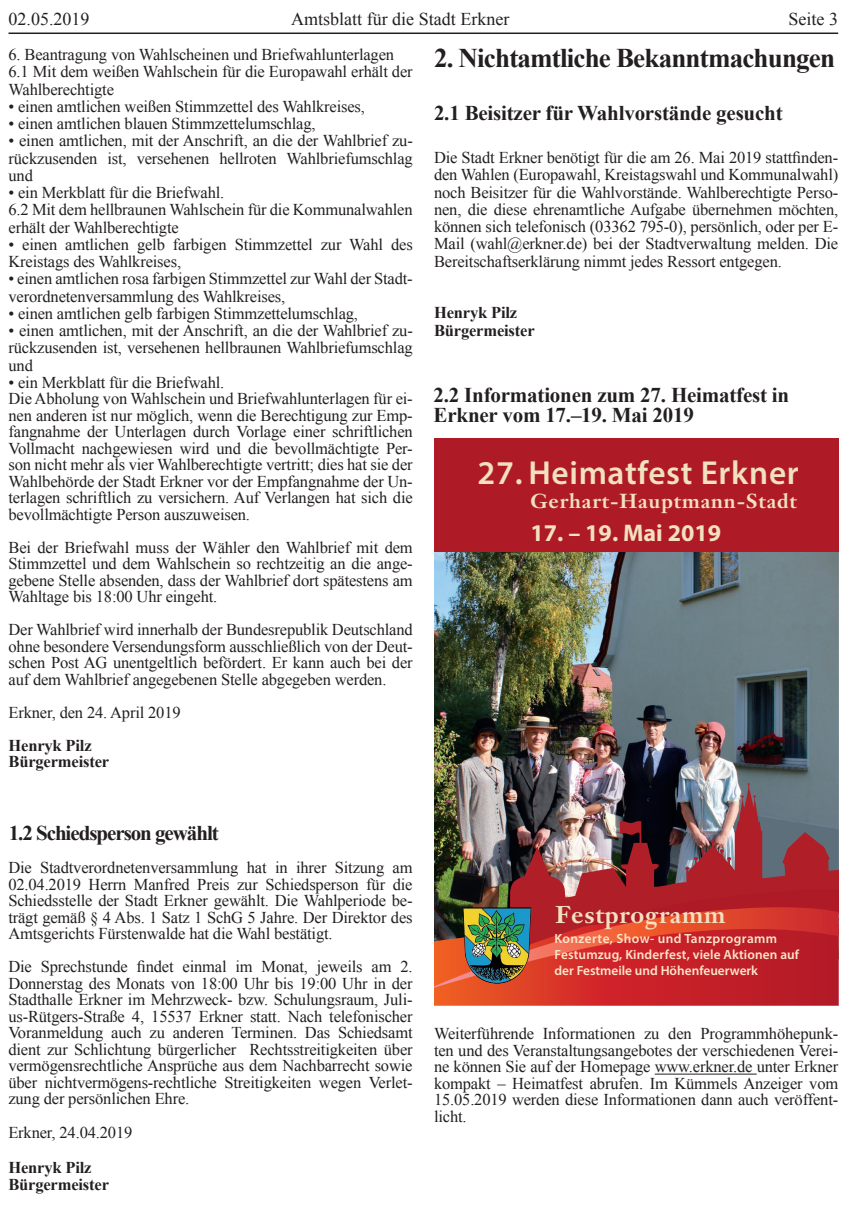
<style>
.page{position:relative;width:851px;height:1212px;background:#fff}
.page>*{position:absolute;margin:0;border:0;box-sizing:border-box;transform-origin:0 0}
.t1{font:600 33.3px "Myriad Pro";letter-spacing:.02em;color:#f1e0c1}
.t2{font:700 27px "Times New Roman";letter-spacing:-.03em;color:#231f20}
.t3{font:700 24.15px "Myriad Pro";color:#f1e0c1}
.t4{font:700 24px "Janson Text";letter-spacing:.03em;color:#f1e0c1}
.t5{font:700 21px/20.2px "Times New Roman";letter-spacing:-.01em;color:#231f20}
.t6{font:700 21px "Times New Roman";letter-spacing:-.05em;color:#231f20}
.t7{font:700 19.95px "Janson Text";letter-spacing:.045em;color:#f1e0c1}
.t8{font:18px "Times New Roman";color:#231f20}
.t9{font:16.5px/16.5px "Times New Roman";letter-spacing:-.01em;color:#231f20;text-align:justify}
.t10{font:700 16.5px/17.2px "Times New Roman";letter-spacing:-.01em;color:#231f20}
.t11{font:600 13.35px/16px "Myriad Pro";letter-spacing:.01em;color:#fee5ca}
</style>
<div class="page">
<hr style="left:9px;top:33px;width:829px;height:1px;background:#231f20">
<img style="left:434px;top:552px;width:404px;height:329px">
<div style="left:434px;top:439px;width:404px;height:113px;background:#af1a27"></div>
<svg style="left:434px;top:907px;width:404px;height:99px"></svg>
<img style="left:467px;top:783px;width:371px;height:185px">
<img style="left:463px;top:907px;width:68px;height:76px">
<hr style="left:654px;top:1074px;width:102px;height:1px;background:#231f20">
<p class="t8" style="left:9px;top:7px;width:82px">02.05.2019</p>
<p class="t8" style="left:291px;top:7px;width:219px">Amtsblatt für die Stadt Erkner</p>
<p class="t8" style="left:788px;top:7px;width:51px">Seite 3</p>
<p class="t9" style="left:9px;top:46px;width:405px;line-height:17.2px;text-align:left">6. Beantragung von Wahlscheinen und Briefwahlunterlagen<br>6.1 Mit dem weißen Wahlschein für die Europawahl erhält der<br>Wahlberechtigte</p>
<p class="t9" style="left:9px;top:98px;width:358px">• einen amtlichen weißen Stimmzettel des Wahlkreises,</p>
<p class="t9" style="left:9px;top:115px;width:308px">• einen amtlichen blauen Stimmzettelumschlag,</p>
<p class="t9" style="left:9px;top:132px;width:406px;line-height:17.2px">• einen amtlichen, mit der Anschrift, an die der Wahlbrief zu&shy;rückzusenden ist, versehenen hellroten Wahlbriefumschlag und</p>
<p class="t9" style="left:9px;top:184px;width:405px;line-height:17.2px;text-align:left">• ein Merkblatt für die Briefwahl.<br>6.2 Mit dem hellbraunen Wahlschein für die Kommunalwahlen erhält der Wahlberechtigte</p>
<p class="t9" style="left:9px;top:235px;width:405px;line-height:17.2px">• einen amtlichen gelb farbigen Stimmzettel zur Wahl des<br>Kreistags des Wahlkreises,</p>
<p class="t9" style="left:9px;top:270px;width:405px;line-height:17.2px">• einen amtlichen rosa farbigen Stimmzettel zur Wahl der Stadt&shy;verordnetenversammlung des Wahlkreises,</p>
<p class="t9" style="left:9px;top:305px;width:351px">• einen amtlichen gelb farbigen Stimmzettelumschlag,</p>
<p class="t9" style="left:9px;top:322px;width:406px;line-height:17.2px">• einen amtlichen, mit der Anschrift, an die der Wahlbrief zu&shy;rückzusenden ist, versehenen hellbraunen Wahlbriefumschlag und</p>
<p class="t9" style="left:9px;top:374px;width:406px;text-align:left">• ein Merkblatt für die Briefwahl.<br>Die Abholung von Wahlschein und Briefwahlunterlagen für ei&shy;nen anderen ist nur möglich, wenn die Berechtigung zur Emp&shy;fangnahme der Unterlagen durch Vorlage einer schriftlichen Vollmacht nachgewiesen wird und die bevollmächtigte Per&shy;son nicht mehr als vier Wahlberechtigte vertritt; dies hat sie der Wahlbehörde der Stadt Erkner vor der Empfangnahme der Un&shy;terlagen schriftlich zu versichern. Auf Verlangen hat sich die bevollmächtigte Person auszuweisen.</p>
<p class="t9" style="left:9px;top:539px;width:406px">Bei der Briefwahl muss der Wähler den Wahlbrief mit dem Stimmzettel und dem Wahlschein so rechtzeitig an die ange&shy;gebene Stelle absenden, dass der Wahlbrief dort spätestens am Wahltage bis 18:00 Uhr eingeht.</p>
<p class="t9" style="left:9px;top:621px;width:406px">Der Wahlbrief wird innerhalb der Bundesrepublik Deutschland ohne besondere Versendungsform ausschließlich von der Deut&shy;schen Post AG unentgeltlich befördert. Er kann auch bei der auf dem Wahlbrief angegebenen Stelle abgegeben werden.</p>
<p class="t9" style="left:9px;top:704px;width:174px">Erkner, den 24. April 2019</p>
<p class="t10" style="left:9px;top:737px;width:102px;line-height:16.5px">Henryk Pilz<br>Bürgermeister</p>
<h2 class="t2" style="left:434px;top:39px;width:402px">2. Nichtamtliche Bekanntmachungen</h2>
<p class="t5" style="left:434px;top:102px;width:350px">2.1 Beisitzer für Wahlvorstände gesucht</p>
<p class="t9" style="left:434px;top:149px;width:406px;line-height:17.2px">Die Stadt Erkner benötigt für die am 26. Mai 2019 stattfinden&shy;den Wahlen (Europawahl, Kreistagswahl und Kommunalwahl) noch Beisitzer für die Wahlvorstände. Wahlberechtigte Perso&shy;nen, die diese ehrenamtliche Aufgabe übernehmen möchten, können sich telefonisch (03362 795-0), persönlich, oder per E-Mail (wahl@erkner.de) bei der Stadtverwaltung melden. Die Bereitschaftserklärung nimmt jedes Ressort entgegen.</p>
<p class="t10" style="left:434px;top:304px;width:102px">Henryk Pilz<br>Bürgermeister</p>
<p class="t5" style="left:433px;top:384px;width:357px">2.2 Informationen zum 27. Heimatfest in<br>Erkner vom 17.–19. Mai 2019</p>
<h1 class="t1" style="left:477px;top:451px;width:322px">27. Heimatfest Erkner</h1>
<p class="t7" style="left:530px;top:488px;width:268px">Gerhart-Hauptmann-Stadt</p>
<h3 class="t3" style="left:530px;top:517px;width:192px">17. – 19. Mai 2019</h3>
<p class="t6" style="left:9px;top:819px;width:211px">1.2 Schiedsperson gewählt</p>
<p class="t9" style="left:8px;top:859px;width:405px">Die Stadtverordnetenversammlung hat in ihrer Sitzung am 02.04.2019 Herrn Manfred Preis zur Schiedsperson für die Schiedsstelle der Stadt Erkner gewählt. Die Wahlperiode be&shy;trägt gemäß § 4 Abs. 1 Satz 1 SchG 5 Jahre. Der Direktor des Amtsgerichts Fürstenwalde hat die Wahl bestätigt.</p>
<p class="t9" style="left:8px;top:958px;width:406px">Die Sprechstunde findet einmal im Monat, jeweils am 2.<br>Donnerstag des Monats von 18:00 Uhr bis 19:00 Uhr in der Stadthalle Erkner im Mehrzweck- bzw. Schulungsraum, Juli&shy;us-Rütgers-Straße 4, 15537 Erkner statt. Nach telefonischer Voranmeldung auch zu anderen Terminen. Das Schiedsamt dient zur Schlichtung bürgerlicher Rechtsstreitigkeiten über vermögensrechtliche Ansprüche aus dem Nachbarrecht sowie über nichtvermögens-rechtliche Streitigkeiten wegen Verlet&shy;zung der persönlichen Ehre.</p>
<p class="t9" style="left:8px;top:1124px;width:125px">Erkner, 24.04.2019</p>
<p class="t10" style="left:8px;top:1158px;width:102px">Henryk Pilz<br>Bürgermeister</p>
<h3 class="t4" style="left:555px;top:899px;width:172px">Festprogramm</h3>
<p class="t11" style="left:554px;top:930px;width:246px">Konzerte, Show- und Tanzprogramm<br>Festumzug, Kinderfest, viele Aktionen auf der Festmeile und Höhenfeuerwerk</p>
<p class="t9" style="left:434px;top:1025px;width:406px">Weiterführende Informationen zu den Programmhöhepunk&shy;ten und des Veranstaltungsangebotes der verschiedenen Verei&shy;ne können Sie auf der Homepage www.erkner.de unter Erkner kompakt – Heimatfest abrufen. Im Kümmels Anzeiger vom 15.05.2019 werden diese Informationen dann auch veröffent&shy;licht.</p>
</div>
